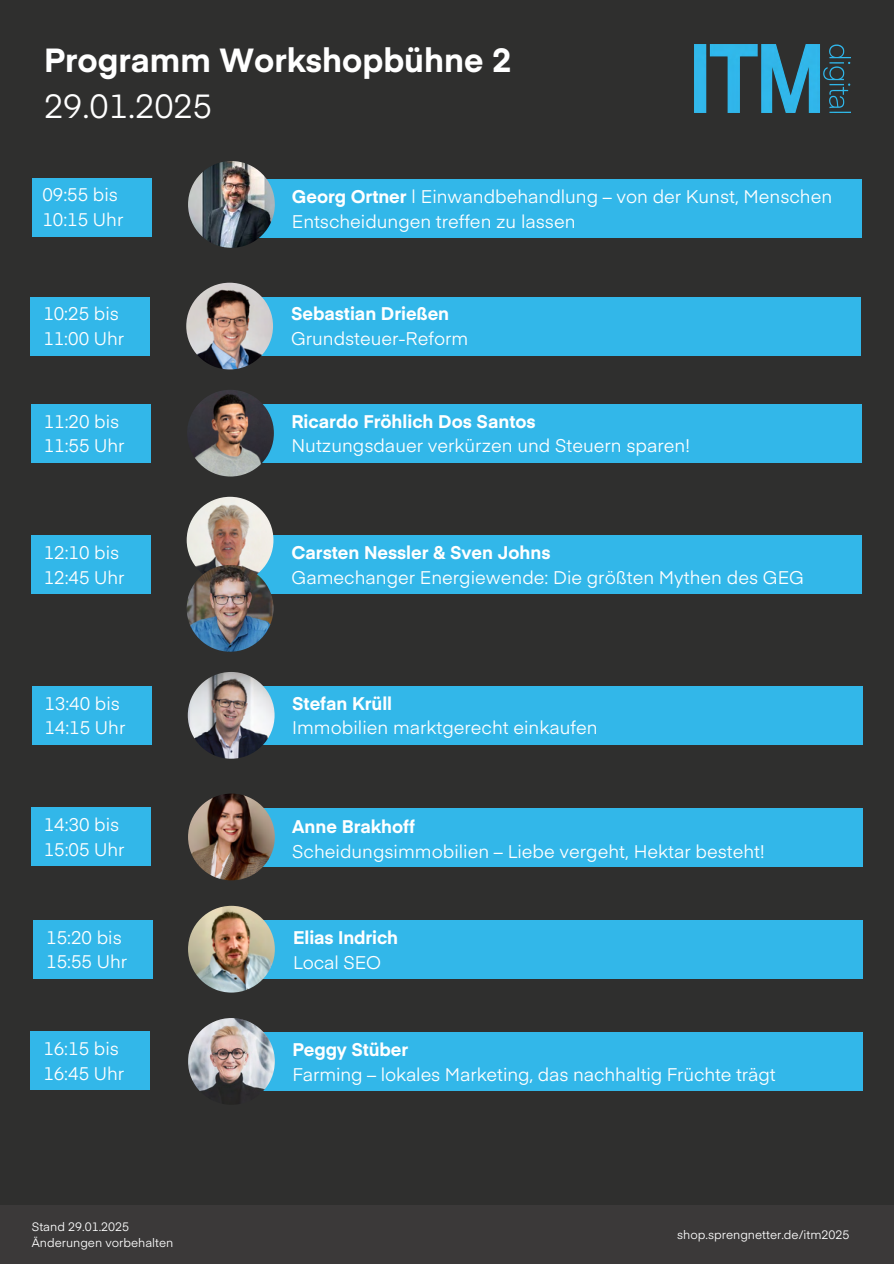
<style>
.page{position:relative;width:894px;height:1264px;background:#fff}
.page>*{position:absolute;margin:0;border:0;box-sizing:border-box;transform-origin:0 0}
.t1{font:700 33px/46.2px "Eina 01";color:#fff}
.t2{font:18px/24.8px "Eina 01";color:#fff}
.t3{font:700 18px/24.8px "Eina 01";letter-spacing:-.005em;color:#fff}
.t4{font:12px "Eina 01";color:#fff}
.s1{font-weight:400}
.s2{font-weight:700}
</style>
<div class="page">
<div style="left:0;top:0;width:893px;height:1263px;background:#2f2f2e"></div>
<div style="left:0;top:1205px;width:893px;height:58px;background:#3b3939"></div>
<img style="left:694px;top:44px;width:155px;height:69px">
<div style="left:230px;top:404px;width:631px;height:58px;background:#32b7e9"></div>
<div style="left:31px;top:404px;width:119px;height:58px;background:#32b7e9"></div>
<img style="left:187px;top:390px;width:87px;height:86px;border-radius:50%">
<div style="left:231px;top:686px;width:631px;height:58px;background:#32b7e9"></div>
<div style="left:32px;top:686px;width:119px;height:58px;background:#32b7e9"></div>
<img style="left:188px;top:672px;width:86px;height:86px;border-radius:50%">
<div style="left:229px;top:297px;width:631px;height:58px;background:#32b7e9"></div>
<div style="left:31px;top:297px;width:119px;height:58px;background:#32b7e9"></div>
<img style="left:186px;top:283px;width:87px;height:86px;border-radius:50%">
<div style="left:230px;top:536px;width:631px;height:58px;background:#32b7e9"></div>
<div style="left:31px;top:536px;width:119px;height:58px;background:#32b7e9"></div>
<img style="left:187px;top:497px;width:86px;height:86px;border-radius:50%">
<img style="left:187px;top:565px;width:86px;height:86px;border-radius:50%">
<div style="left:230px;top:179px;width:631px;height:59px;background:#32b7e9"></div>
<div style="left:33px;top:178px;width:119px;height:58px;background:#32b7e9"></div>
<img style="left:188px;top:161px;width:87px;height:87px;border-radius:50%">
<div style="left:31px;top:1031px;width:119px;height:58px;background:#32b7e9"></div>
<div style="left:231px;top:1032px;width:631px;height:58px;background:#32b7e9"></div>
<img style="left:188px;top:1018px;width:87px;height:86px;border-radius:50%">
<div style="left:31px;top:807px;width:119px;height:59px;background:#32b7e9"></div>
<div style="left:231px;top:808px;width:631px;height:58px;background:#32b7e9"></div>
<img style="left:188px;top:793px;width:87px;height:87px;border-radius:50%">
<div style="left:34px;top:920px;width:119px;height:58px;background:#32b7e9"></div>
<div style="left:231px;top:920px;width:631px;height:59px;background:#32b7e9"></div>
<img style="left:188px;top:905px;width:87px;height:87px;border-radius:50%">
<p class="t1" style="left:44px;top:35px;width:468px">Programm Workshopbühne 2<br><span class="s1">29.01.2025</span></p>
<h2 class="t2" style="left:42px;top:181px;width:82px">09:55 bis<br>10:15 Uhr</h2>
<p class="t2" style="left:292px;top:183px;width:541px"><span class="s2">Georg Ortner</span> | Einwandbehandlung – von der Kunst, Menschen<br>Entscheidungen treffen zu lassen</p>
<h2 class="t2" style="left:43px;top:300px;width:82px">10:25 bis<br>11:00 Uhr</h2>
<p class="t2" style="left:291px;top:300px;width:179px"><span class="s2">Sebastian Drießen<br></span>Grundsteuer-Reform</p>
<h2 class="t2" style="left:44px;top:407px;width:82px">11:20 bis<br>11:55 Uhr</h2>
<p class="t2" style="left:291px;top:407px;width:400px"><span class="s2">Ricardo Fröhlich Dos Santos<br></span>Nutzungsdauer verkürzen und Steuern sparen!</p>
<h2 class="t2" style="left:44px;top:539px;width:82px">12:10 bis<br>12:45 Uhr</h2>
<h2 class="t2" style="left:291px;top:539px;width:514px"><span class="s2">Carsten Nessler &amp; Sven Johns<br></span>Gamechanger Energiewende: Die größten Mythen des GEG</h2>
<h2 class="t2" style="left:44px;top:689px;width:82px">13:40 bis<br>14:15 Uhr</h2>
<h2 class="t2" style="left:292px;top:689px;width:307px"><span class="s2">Stefan Krüll<br></span>Immobilien marktgerecht einkaufen</h2>
<h2 class="t2" style="left:44px;top:811px;width:82px">14:30 bis<br>15:05 Uhr</h2>
<h2 class="t2" style="left:292px;top:813px;width:473px"><span class="s2">Anne Brakhoff<br></span>Scheidungsimmobilien – Liebe vergeht, Hektar besteht!</h2>
<p class="t2" style="left:46px;top:923px;width:82px">15:20 bis<br>15:55 Uhr</p>
<h2 class="t3" style="left:293px;top:924px;width:106px">Elias Indrich<br><span class="s1">Local SEO</span></h2>
<p class="t2" style="left:43px;top:1035px;width:82px">16:15 bis<br>16:45 Uhr</p>
<p class="t4" style="left:32px;top:1217px;width:99px">Stand 29.01.2025</p>
<p class="t4" style="left:32px;top:1233px;width:143px">Änderungen vorbehalten</p>
<h2 class="t2" style="left:292px;top:1035px;width:484px"><span class="s2">Peggy Stüber<br></span>Farming – lokales Marketing, das nachhaltig Früchte trägt</h2>
<h2 class="t4" style="left:677px;top:1225px;width:174px">shop.sprengnetter.de/itm2025</h2>
</div>
